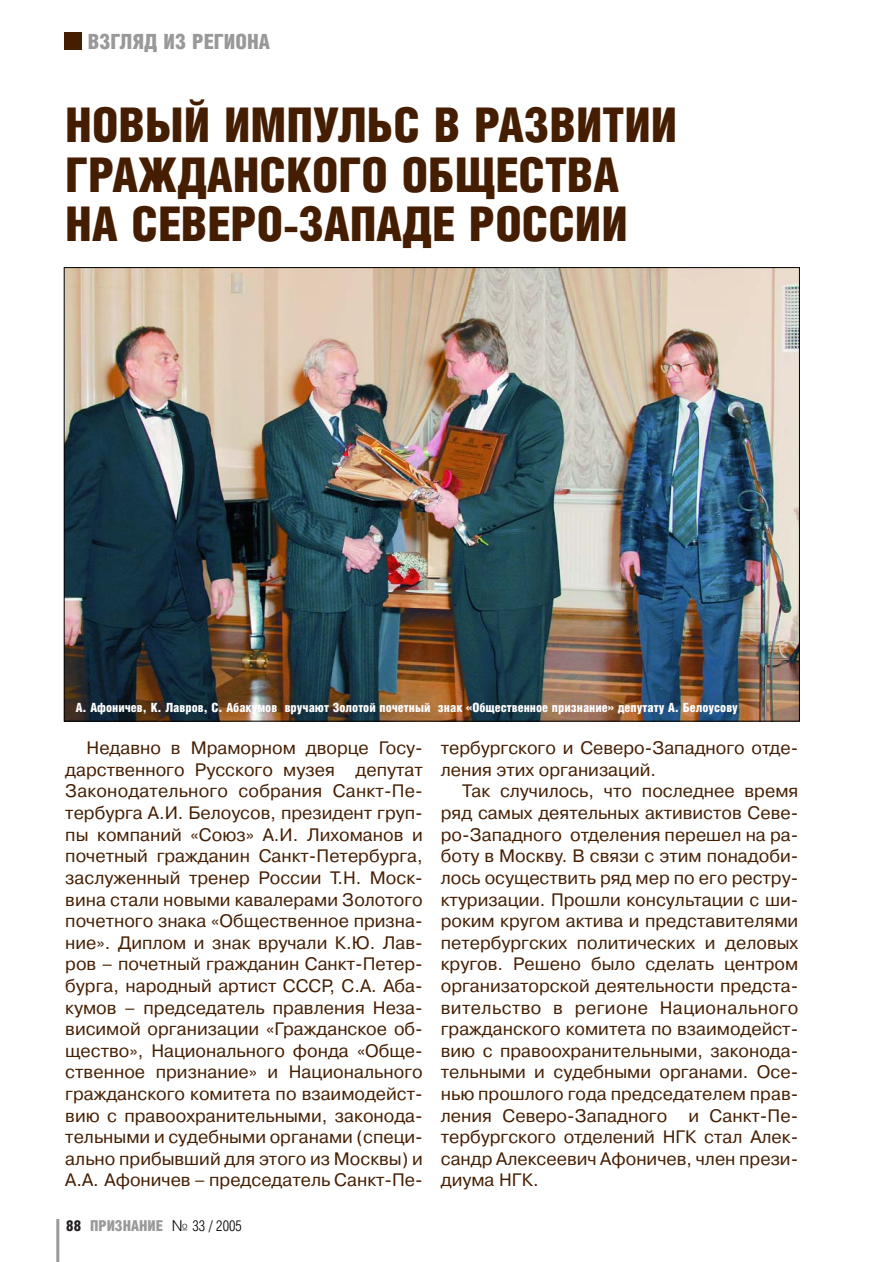
<style>
.page{position:relative;width:893px;height:1262px;background:#fff}
.page>*{position:absolute;margin:0;border:0;box-sizing:border-box;transform-origin:0 0}
.t1{font:900 48px/49.5px "Helios Cond";color:#451e02}
.t2{font:900 21px "Helios Cond";color:#999}
.t3{font:18px/21.6px "Pragmatica C";color:#451e02;text-align:justify}
.t4{font:900 15px "Helios Cond";color:#999}
.t5{font:900 12.75px "Helios Cond";color:#fff}
.s1{color:#231f20}
.s2{font-family:"Helios";font-weight:300;color:#000}
.s3{font-weight:300;color:#000}
</style>
<div class="page">
<hr style="left:56px;top:1218px;width:3px;height:44px;background:#999">
<div style="left:65px;top:33px;width:17px;height:17px;background:#451e02"></div>
<img style="left:66px;top:269px;width:731px;height:450px">
<p class="t2" style="left:88px;top:34px;width:183px">ВЗГЛЯД ИЗ РЕГИОНА</p>
<h1 class="t1" style="left:65px;top:104px;width:613px">НОВЫЙ ИМПУЛЬС В РАЗВИТИИ<br>ГРАЖДАНСКОГО ОБЩЕСТВА<br>НА СЕВЕРО-ЗАПАДЕ РОССИИ</h1>
<p class="t5" style="left:76px;top:702px;width:663px">А. Афоничев, К. Лавров, С. Абакумов вручают Золотой почетный знак «Общественное признание» депутату А. Белоусову</p>
<p class="t3" style="left:65px;top:738px;width:359px;text-indent:21px">Недавно в Мраморном дворце Госу&shy;дарственного Русского музея депутат Законодательного собрания Санкт-Пе&shy;тербурга А.И. Белоусов, президент груп&shy;пы компаний «Союз» А.И. Лихоманов и почетный гражданин Санкт-Петербурга, заслуженный тренер России Т.Н. Моск&shy;вина стали новыми кавалерами Золотого почетного знака «Общественное призна&shy;ние». Диплом и знак вручали К.Ю. Лав&shy;ров – почетный гражданин Санкт-Петер&shy;бурга, народный артист СССР, С.А. Аба&shy;кумов – председатель правления Неза&shy;висимой организации «Гражданское об&shy;щество», Национального фонда «Обще&shy;ственное признание» и Национального гражданского комитета по взаимодейст&shy;вию с правоохранительными, законода&shy;тельными и судебными органами (специ&shy;ально прибывший для этого из Москвы) и А.А. Афоничев – председатель Санкт-Пе-</p>
<p class="t3" style="left:441px;top:738px;width:359px">тербургского и Северо-Западного отде&shy;ления этих организаций.</p>
<p class="t3" style="left:441px;top:782px;width:359px;text-indent:21px">Так случилось, что последнее время ряд самых деятельных активистов Севе&shy;ро-Западного отделения перешел на ра&shy;боту в Москву. В связи с этим понадоби&shy;лось осуществить ряд мер по его рестру&shy;ктуризации. Прошли консультации с ши&shy;роким кругом актива и представителями петербургских политических и деловых кругов. Решено было сделать центром организаторской деятельности предста&shy;вительство в регионе Национального гражданского комитета по взаимодейст&shy;вию с правоохранительными, законода&shy;тельными и судебными органами. Осе&shy;нью прошлого года председателем прав&shy;ления Северо-Западного и Санкт-Пе&shy;тербургского отделений НГК стал Алек&shy;сандр Алексеевич Афоничев, член прези&shy;диума НГК.</p>
<p class="t4" style="left:66px;top:1220px;width:177px"><span class="s1">88</span> ПРИЗНАНИЕ <span class="s2">№</span> <span class="s3">33 / 2005</span></p>
</div>
